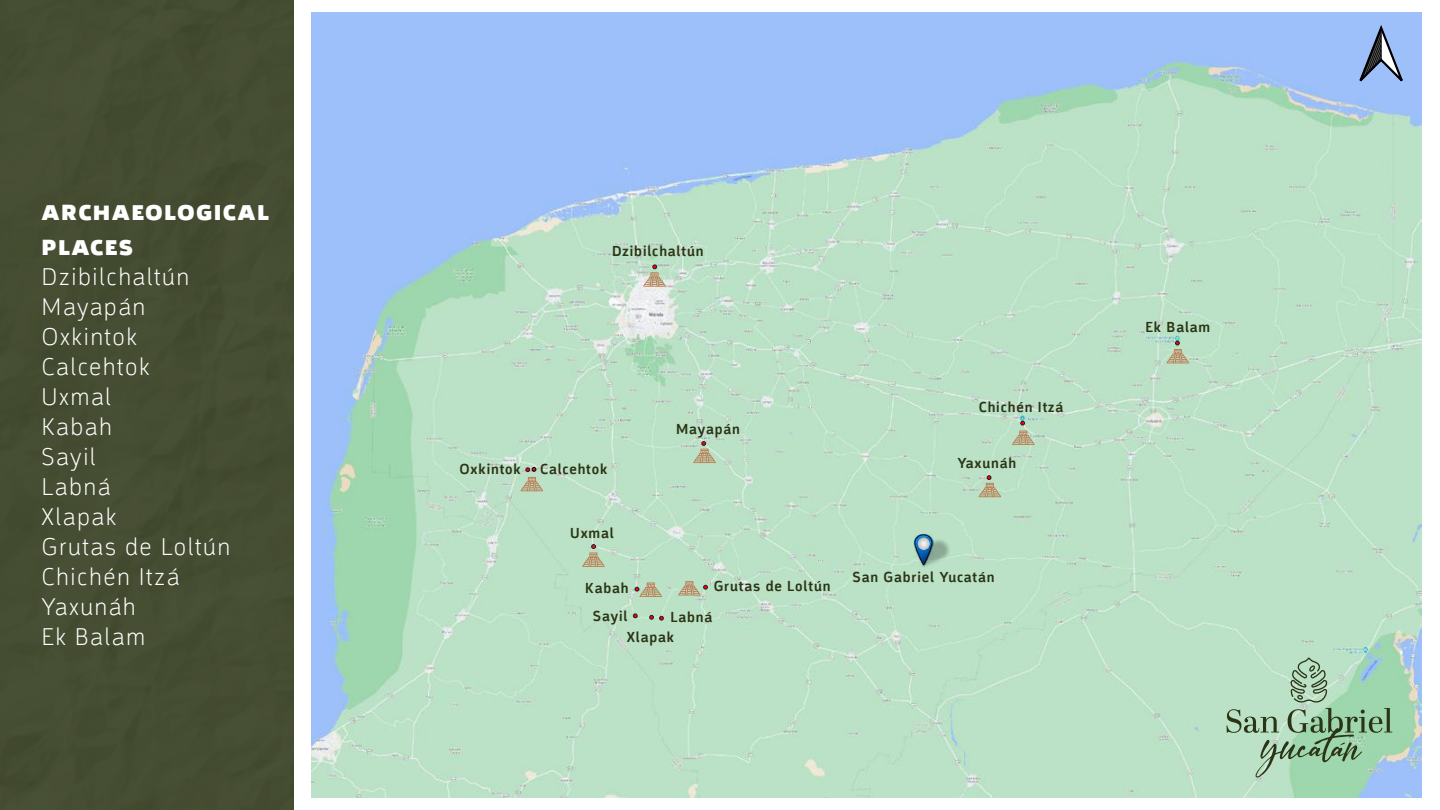
<style>
.page{position:relative;width:1440px;height:810px;background:#454d31}
.page>*{position:absolute;margin:0;border:0;box-sizing:border-box;transform-origin:0 0}
.t1{font:28.75px/34.5px "Argumentum Regular 3";letter-spacing:.05em;color:#fff}
.t2{font:25px/30px "Argumentum Regular 10";letter-spacing:.06em;color:#fff}
.t3{font:15px/20.6px "Argumentum Regular 11";letter-spacing:.06em;color:#2b3414}
</style>
<div class="page">
<div style="left:294px;top:0;width:1146px;height:810px;background:#fff"></div>
<img style="left:312px;top:13px;width:1109px;height:784px">
<img style="left:914px;top:534px;width:20px;height:32px">
<img style="left:915px;top:535px;width:17px;height:30px">
<div style="left:915px;top:535px;width:17px;height:30px;border:1px solid #000;border-radius:8px"></div>
<img style="left:920px;top:537px;width:31px;height:32px">
<svg style="left:917px;top:538px;width:12px;height:11px"></svg>
<svg style="left:660px;top:616px;width:3px;height:4px"></svg>
<svg style="left:633px;top:614px;width:4px;height:4px"></svg>
<svg style="left:1021px;top:421px;width:4px;height:4px"></svg>
<svg style="left:650px;top:615px;width:4px;height:4px"></svg>
<svg style="left:1355px;top:25px;width:53px;height:64px;background:#8aa5d0"></svg>
<hr style="left:1381px;top:28px;width:1px;height:32px;background:#000">
<svg style="left:643px;top:265px;width:23px;height:22px"></svg>
<svg style="left:693px;top:442px;width:23px;height:21px"></svg>
<svg style="left:979px;top:476px;width:22px;height:21px"></svg>
<svg style="left:1012px;top:431px;width:23px;height:14px"></svg>
<svg style="left:1167px;top:341px;width:22px;height:22px"></svg>
<svg style="left:521px;top:467px;width:22px;height:24px"></svg>
<svg style="left:582px;top:545px;width:23px;height:22px"></svg>
<svg style="left:678px;top:581px;width:29px;height:15px"></svg>
<svg style="left:635px;top:583px;width:27px;height:14px"></svg>
<svg style="left:1226px;top:658px;width:166px;height:120px;background:#a0c9ab"></svg>
<h1 class="t1" style="left:42px;top:195px;width:229px">ARCHAEOLOGICAL<br>PLACES</h1>
<h2 class="t2" style="left:42px;top:261px;width:190px">Dzibilchaltún<br>Mayapán<br>Oxkintok<br>Calcehtok<br>Uxmal<br>Kabah<br>Sayil<br>Labná<br>Xlapak<br>Grutas de Loltún<br>Chichén Itzá<br>Yaxunáh<br>Ek Balam</h2>
<p class="t3" style="left:612px;top:241px;width:93px">Dzibilchaltún</p>
<p class="t3" style="left:459px;top:459px;width:63px">Oxkintok</p>
<p class="t3" style="left:540px;top:459px;width:69px">Calcehtok</p>
<p class="t3" style="left:676px;top:419px;width:65px">Mayapán</p>
<p class="t3" style="left:570px;top:523px;width:45px">Uxmal</p>
<p class="t3" style="left:585px;top:578px;width:45px">Kabah</p>
<p class="t3" style="left:714px;top:576px;width:118px">Grutas de Loltún</p>
<p class="t3" style="left:627px;top:606px;width:49px;text-indent:-34px">Sayil<br>Xlapak</p>
<p class="t3" style="left:670px;top:607px;width:43px">Labná</p>
<p class="t3" style="left:979px;top:397px;width:86px">Chichén Itzá</p>
<p class="t3" style="left:957px;top:453px;width:60px">Yaxunáh</p>
<p class="t3" style="left:853px;top:567px;width:144px">San Gabriel Yucatán</p>
<p class="t3" style="left:1146px;top:317px;width:66px">Ek Balam</p>
</div>
